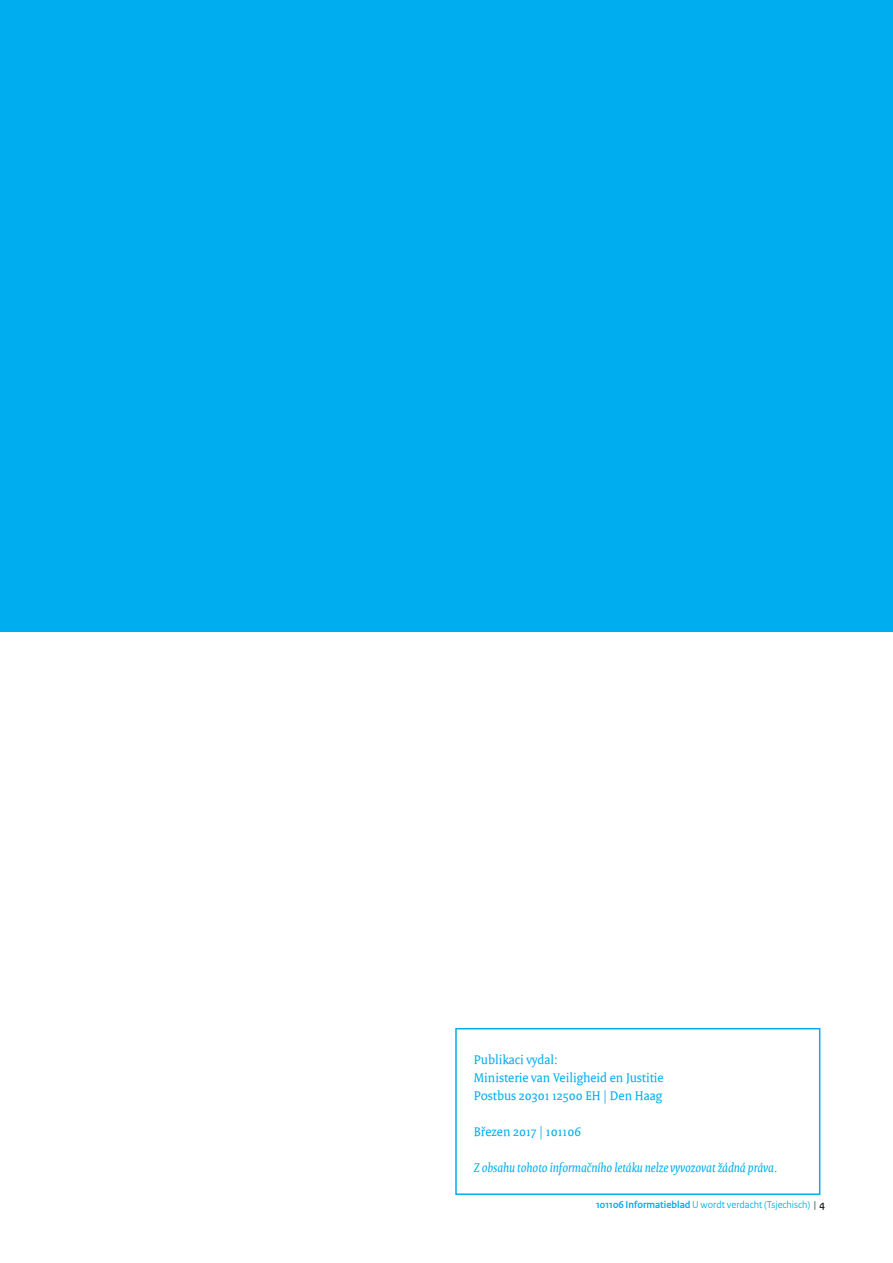
<style>
.page{position:relative;width:893px;height:1263px;background:#fff}
.page>*{position:absolute;margin:0;border:0;box-sizing:border-box;transform-origin:0 0}
.t1{font:13.5px/18px "Rijksoverheid Serif";color:#00aeef}
.t2{font:italic 13.5px "Rijksoverheid Serif";color:#00aeef}
.t3{font:10.5px "Rijksoverheid Sans Heading";color:#00aeef}
.s1{font-weight:700}
.s2{color:#231f20}
.s3{font-weight:700;color:#231f20}
</style>
<div class="page">
<div style="left:0;top:0;width:893px;height:631px;background:#00aeef"></div>
<div style="left:455px;top:1028px;width:365px;height:167px;border:2px solid #00aeef"></div>
<p class="t1" style="left:474px;top:1050px;width:191px">Publikaci vydal:<br>Ministerie van Veiligheid en Justitie<br>Postbus 20301 12500 EH | Den Haag</p>
<p class="t1" style="left:474px;top:1122px;width:109px">Březen 2017 | 101106</p>
<p class="t2" style="left:474px;top:1159px;width:305px">Z obsahu tohoto informačního letáku nelze vyvozovat žádná práva.</p>
<p class="t3" style="left:596px;top:1198px;width:230px"><span class="s1">101106 Informatieblad</span> U wordt verdacht (Tsjechisch) <span class="s2">|</span> <span class="s3">4</span></p>
</div>
